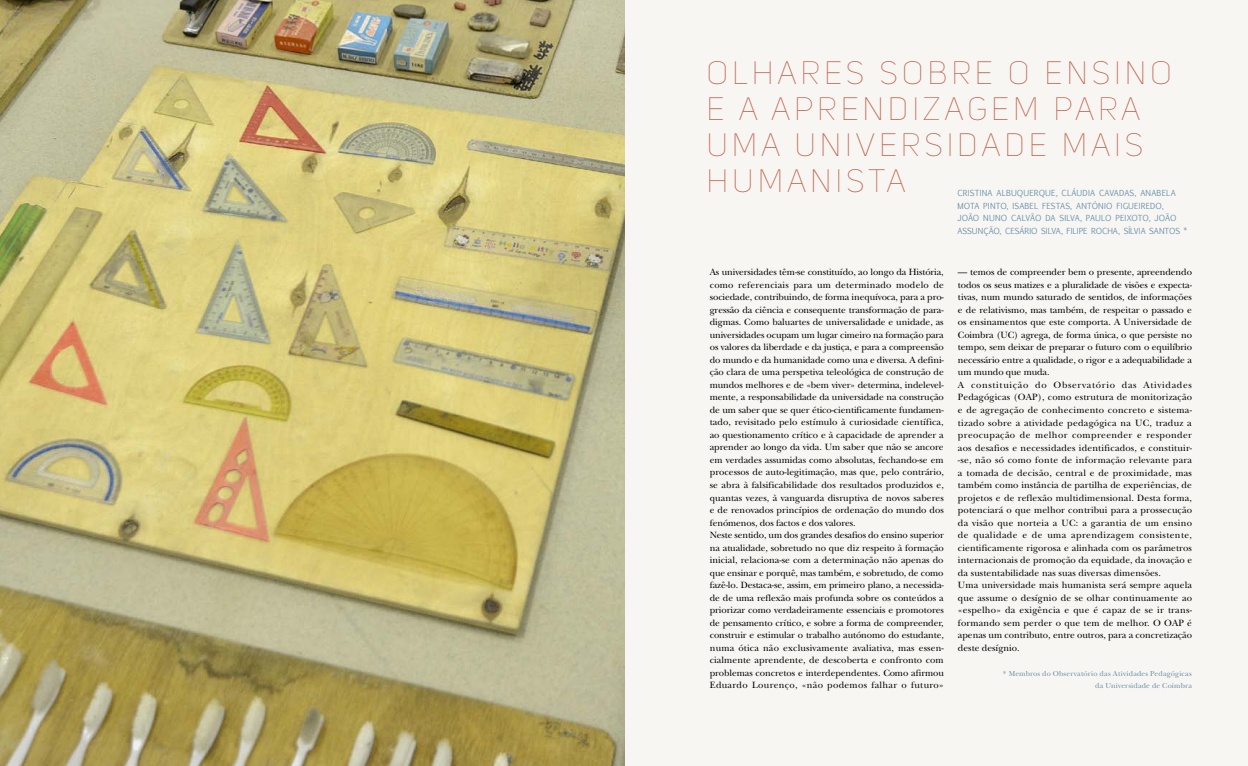
<style>
.page{position:relative;width:1248px;height:766px;background:#fff}
.page>*{position:absolute;margin:0;border:0;box-sizing:border-box;transform-origin:0 0}
.t1{font:32px/36px "Uni Sans Thin CAPS";letter-spacing:.12em;color:#c4634d}
.t2{font:9.5px/12.5px "New Baskerville Std";color:#000}
.t3{font:8px/12.5px "Euphemia UCAS";letter-spacing:.015em;color:#6991a9}
.t4{font:7.5px/12.5px "New Baskerville Std";letter-spacing:.02em;color:#6991a9;text-align:right}
</style>
<div class="page">
<div style="left:624px;top:0;width:623px;height:765px;background:#f7f6f3"></div>
<img style="left:0;top:0;width:624px;height:765px">
<h1 class="t1" style="left:706px;top:55px;width:467px">OLHARES SOBRE O ENSINO<br>E A APRENDIZAGEM PARA<br>UMA UNIVERSIDADE MAIS<br>HUMANISTA</h1>
<p class="t3" style="left:957px;top:187px;width:231px">CRISTINA ALBUQUERQUE, CLÁUDIA CAVADAS, ANABELA MOTA PINTO, ISABEL FESTAS, ANTÓNIO FIGUEIREDO, JOÃO NUNO CALVÃO DA SILVA, PAULO PEIXOTO, JOÃO ASSUNÇÃO, CESÁRIO SILVA, FILIPE ROCHA, SÍLVIA SANTOS *</p>
<p class="t2" style="left:709px;top:266px;width:236px">As universidades têm-se constituído, ao longo da História, como referenciais para um determinado modelo de sociedade, contribuindo, de forma inequívoca, para a pro&shy;gressão da ciência e consequente transformação de para&shy;digmas. Como baluartes de universalidade e unidade, as universidades ocupam um lugar cimeiro na formação para os valores da liberdade e da justiça, e para a compreensão do mundo e da humanidade como una e diversa. A defini&shy;ção clara de uma perspetiva teleológica de construção de mundos melhores e de «bem viver» determina, indelevel&shy;mente, a responsabilidade da universidade na construção de um saber que se quer ético-cientificamente fundamen&shy;tado, revisitado pelo estímulo à curiosidade científica, ao questionamento crítico e à capacidade de aprender a aprender ao longo da vida. Um saber que não se ancore em verdades assumidas como absolutas, fechando-se em processos de auto-legitimação, mas que, pelo contrário, se abra à falsificabilidade dos resultados produzidos e, quantas vezes, à vanguarda disruptiva de novos saberes e de renovados princípios de ordenação do mundo dos fenómenos, dos factos e dos valores.<br>Neste sentido, um dos grandes desafios do ensino superior na atualidade, sobretudo no que diz respeito à formação inicial, relaciona-se com a determinação não apenas do que ensinar e porquê, mas também, e sobretudo, de como fazê-lo. Destaca-se, assim, em primeiro plano, a necessida&shy;de de uma reflexão mais profunda sobre os conteúdos a priorizar como verdadeiramente essenciais e promotores de pensamento crítico, e sobre a forma de compreender, construir e estimular o trabalho autónomo do estudante, numa ótica não exclusivamente avaliativa, mas essen&shy;cialmente aprendente, de descoberta e confronto com problemas concretos e interdependentes. Como afirmou Eduardo Lourenço, «não podemos falhar o futuro»</p>
<p class="t2" style="left:957px;top:266px;width:236px">— temos de compreender bem o presente, apreendendo todos os seus matizes e a pluralidade de visões e expecta&shy;tivas, num mundo saturado de sentidos, de informações e de relativismo, mas também, de respeitar o passado e os ensinamentos que este comporta. A Universidade de Coimbra (UC) agrega, de forma única, o que persiste no tempo, sem deixar de preparar o futuro com o equilíbrio necessário entre a qualidade, o rigor e a adequabilidade a um mundo que muda.<br>A constituição do Observatório das Atividades Pedagógicas (OAP), como estrutura de monitorização e de agregação de conhecimento concreto e sistema&shy;tizado sobre a atividade pedagógica na UC, traduz a preocupação de melhor compreender e responder aos desafios e necessidades identificados, e constituir--se, não só como fonte de informação relevante para a tomada de decisão, central e de proximidade, mas também como instância de partilha de experiências, de projetos e de reflexão multidimensional. Desta forma, potenciará o que melhor contribui para a prossecução da visão que norteia a UC: a garantia de um ensino de qualidade e de uma aprendizagem consistente, cientificamente rigorosa e alinhada com os parâmetros internacionais de promoção da equidade, da inovação e da sustentabilidade nas suas diversas dimensões.<br>Uma universidade mais humanista será sempre aquela que assume o desígnio de se olhar continuamente ao «espelho» da exigência e que é capaz de se ir trans&shy;formando sem perder o que tem de melhor. O OAP é apenas um contributo, entre outros, para a concretização deste desígnio.</p>
<p class="t4" style="left:1002px;top:666px;width:190px">* Membros do Observatório das Atividades Pedagógicas da Universidade de Coimbra</p>
</div>
